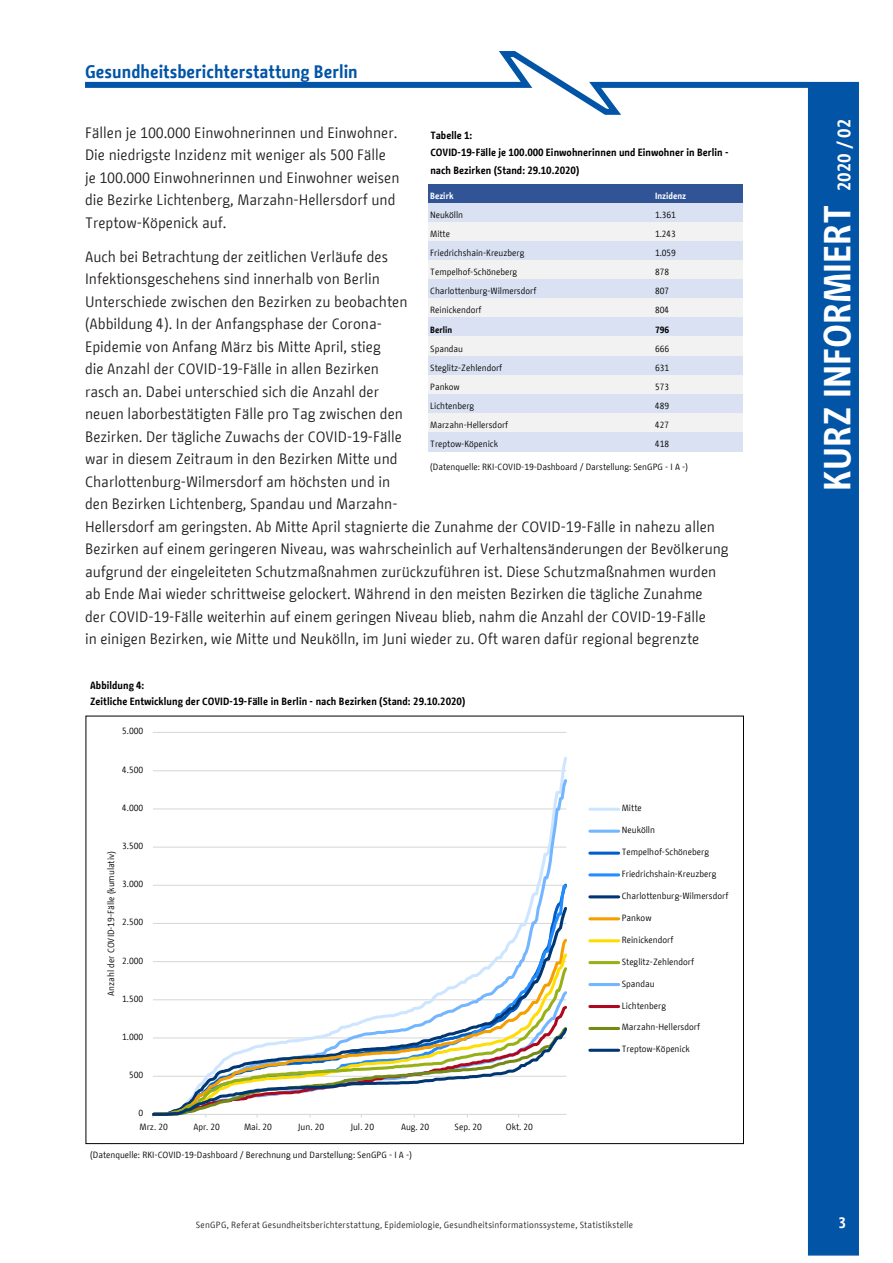
<style>
.page{position:relative;width:893px;height:1263px;background:#fff}
.page>*{position:absolute;margin:0;border:0;box-sizing:border-box;transform-origin:0 0}
.t1{font:700 37.5px "BMF Change";color:#fff}
.t2{font:700 18px "BMF Change";color:#0154a6}
.t3{font:700 18px "BMF Change";color:#fff}
.t4{font:15px/22.5px "BMF Change";color:#231f20}
.t5{font:700 15px "BMF Change";color:#fff}
.t6{font:700 10.5px/17.4px "BMF Change";color:#000}
.t7{font:9px "BMF Change";color:#000}
.t8{font:9px "BMF Change";letter-spacing:.02em;color:#231f20}
.t9{font:700 9px "BMF Change";color:#fff}
.t10{font:700 9px "BMF Change";color:#000}
</style>
<div class="page">
<svg style="left:85px;top:51px;width:726px;height:67px"></svg>
<div style="left:808px;top:82px;width:51px;height:1173px;background:#0154a6"></div>
<div style="left:428px;top:184px;width:315px;height:19px;background:#305496"></div>
<div style="left:428px;top:203px;width:315px;height:20px;background:#d9e1f2"></div>
<div style="left:428px;top:222px;width:315px;height:20px;background:#f2f2f2"></div>
<div style="left:428px;top:241px;width:315px;height:20px;background:#d9e1f2"></div>
<div style="left:428px;top:260px;width:315px;height:20px;background:#f2f2f2"></div>
<div style="left:428px;top:280px;width:315px;height:19px;background:#d9e1f2"></div>
<div style="left:428px;top:299px;width:315px;height:19px;background:#f2f2f2"></div>
<div style="left:428px;top:318px;width:315px;height:19px;background:#d9e1f2"></div>
<div style="left:428px;top:337px;width:315px;height:19px;background:#f2f2f2"></div>
<div style="left:428px;top:356px;width:315px;height:19px;background:#d9e1f2"></div>
<div style="left:428px;top:375px;width:315px;height:19px;background:#f2f2f2"></div>
<div style="left:428px;top:394px;width:315px;height:19px;background:#d9e1f2"></div>
<div style="left:428px;top:413px;width:315px;height:19px;background:#f2f2f2"></div>
<div style="left:428px;top:432px;width:315px;height:19px;background:#d9e1f2"></div>
<hr style="left:153px;top:732px;width:413px;height:1px;background:#d9d9d9">
<svg style="left:153px;top:757px;width:414px;height:20px"></svg>
<svg style="left:153px;top:777px;width:414px;height:104px"></svg>
<svg style="left:153px;top:883px;width:414px;height:21px"></svg>
<svg style="left:153px;top:904px;width:414px;height:32px"></svg>
<svg style="left:503px;top:936px;width:64px;height:15px"></svg>
<svg style="left:153px;top:951px;width:414px;height:14px"></svg>
<svg style="left:446px;top:965px;width:121px;height:23px"></svg>
<svg style="left:153px;top:988px;width:414px;height:15px"></svg>
<svg style="left:351px;top:1003px;width:216px;height:21px"></svg>
<svg style="left:152px;top:1024px;width:415px;height:93px"></svg>
<hr style="left:590px;top:808px;width:29px;height:3px;background:#cde5ff">
<hr style="left:590px;top:830px;width:29px;height:3px;background:#73b6ff">
<hr style="left:590px;top:852px;width:29px;height:3px;background:#005fc8">
<hr style="left:590px;top:873px;width:29px;height:3px;background:#238cff">
<hr style="left:590px;top:895px;width:29px;height:3px;background:#003672">
<hr style="left:590px;top:917px;width:29px;height:3px;background:#f49e00">
<hr style="left:590px;top:939px;width:29px;height:3px;background:#fd0">
<hr style="left:590px;top:961px;width:29px;height:3px;background:#97b115">
<hr style="left:590px;top:983px;width:29px;height:3px;background:#73b6ff">
<hr style="left:590px;top:1005px;width:29px;height:3px;background:#af071f">
<hr style="left:590px;top:1027px;width:29px;height:3px;background:#748a16">
<hr style="left:590px;top:1049px;width:29px;height:3px;background:#003672">
<p class="t2" style="left:85px;top:59px;width:274px">Gesundheitsberichterstattung Berlin</p>
<p class="t4" style="left:85px;top:121px;width:316px">Fällen je 100.000 Einwohnerinnen und Einwohner.<br>Die niedrigste Inzidenz mit weniger als 500 Fälle je 100.000 Einwohnerinnen und Einwohner weisen die Bezirke Lichtenberg, Marzahn-Hellersdorf und Treptow-Köpenick auf.</p>
<p class="t6" style="left:430px;top:127px;width:300px">Tabelle 1:<br>COVID-19-Fälle je 100.000 Einwohnerinnen und Einwohner in Berlin - nach Bezirken (Stand: 29.10.2020)</p>
<p class="t9" style="left:430px;top:189px;width:25px">Bezirk</p>
<p class="t9" style="left:655px;top:189px;width:33px">Inzidenz</p>
<p class="t7" style="left:430px;top:208px;width:34px">Neukölln</p>
<p class="t7" style="left:655px;top:208px;width:22px">1.361</p>
<p class="t7" style="left:430px;top:228px;width:21px">Mitte</p>
<p class="t7" style="left:655px;top:228px;width:22px">1.243</p>
<p class="t7" style="left:430px;top:247px;width:96px">Friedrichshain-Kreuzberg</p>
<p class="t7" style="left:655px;top:247px;width:22px">1.059</p>
<p class="t7" style="left:430px;top:266px;width:89px">Tempelhof-Schöneberg</p>
<p class="t7" style="left:655px;top:266px;width:16px">878</p>
<p class="t7" style="left:430px;top:285px;width:108px">Charlottenburg-Wilmersdorf</p>
<p class="t7" style="left:655px;top:285px;width:16px">807</p>
<p class="t7" style="left:430px;top:304px;width:53px">Reinickendorf</p>
<p class="t7" style="left:655px;top:304px;width:16px">804</p>
<p class="t10" style="left:430px;top:323px;width:24px">Berlin</p>
<p class="t10" style="left:655px;top:323px;width:16px">796</p>
<p class="t7" style="left:430px;top:342px;width:34px">Spandau</p>
<p class="t7" style="left:655px;top:342px;width:16px">666</p>
<p class="t7" style="left:430px;top:361px;width:74px">Steglitz-Zehlendorf</p>
<p class="t7" style="left:655px;top:361px;width:16px">631</p>
<p class="t7" style="left:430px;top:380px;width:31px">Pankow</p>
<p class="t7" style="left:655px;top:380px;width:16px">573</p>
<p class="t7" style="left:430px;top:399px;width:46px">Lichtenberg</p>
<p class="t7" style="left:655px;top:399px;width:16px">489</p>
<p class="t7" style="left:430px;top:418px;width:80px">Marzahn-Hellersdorf</p>
<p class="t7" style="left:655px;top:418px;width:16px">427</p>
<p class="t7" style="left:430px;top:437px;width:69px">Treptow-Köpenick</p>
<p class="t7" style="left:655px;top:437px;width:16px">418</p>
<p class="t4" style="left:85px;top:245px;width:324px">Auch bei Betrachtung der zeitlichen Verläufe des Infektionsgeschehens sind innerhalb von Berlin Unterschiede zwischen den Bezirken zu beobachten (Abbildung 4). In der Anfangsphase der Corona-</p>
<p class="t4" style="left:85px;top:335px;width:319px">Epidemie von Anfang März bis Mitte April, stieg die Anzahl der COVID-19-Fälle in allen Bezirken rasch an. Dabei unterschied sich die Anzahl der neuen laborbestätigten Fälle pro Tag zwischen den Bezirken. Der tägliche Zuwachs der COVID-19-Fälle</p>
<p class="t4" style="left:85px;top:448px;width:645px">war in diesem Zeitraum in den Bezirken Mitte und<br>Charlottenburg-Wilmersdorf am höchsten und in<br>den Bezirken Lichtenberg, Spandau und Marzahn-<br>Hellersdorf am geringsten. Ab Mitte April stagnierte die Zunahme der COVID-19-Fälle in nahezu allen Bezirken auf einem geringeren Niveau, was wahrscheinlich auf Verhaltensänderungen der Bevölkerung aufgrund der eingeleiteten Schutzmaßnahmen zurückzuführen ist. Diese Schutzmaßnahmen wurden ab Ende Mai wieder schrittweise gelockert. Während in den meisten Bezirken die tägliche Zunahme<br>der COVID-19-Fälle weiterhin auf einem geringen Niveau blieb, nahm die Anzahl der COVID-19-Fälle<br>in einigen Bezirken, wie Mitte und Neukölln, im Juni wieder zu. Oft waren dafür regional begrenzte</p>
<p class="t7" style="left:430px;top:461px;width:259px">(Datenquelle: RKI-COVID-19-Dashboard / Darstellung: SenGPG - I A -)</p>
<p class="t6" style="left:90px;top:678px;width:377px;line-height:15.3px">Abbildung 4:<br>Zeitliche Entwicklung der COVID-19-Fälle in Berlin - nach Bezirken (Stand: 29.10.2020)</p>
<p class="t7" style="left:122px;top:725px;width:22px">5.000</p>
<p class="t7" style="left:122px;top:763px;width:22px">4.500</p>
<p class="t7" style="left:122px;top:801px;width:22px">4.000</p>
<p class="t7" style="left:122px;top:839px;width:22px">3.500</p>
<p class="t7" style="left:105px;top:996px;width:146px;rotate:-90deg">Anzahl der COVID-19-Fälle (kumulativ)</p>
<p class="t7" style="left:122px;top:878px;width:22px">3.000</p>
<p class="t7" style="left:122px;top:916px;width:22px">2.500</p>
<p class="t7" style="left:122px;top:954px;width:22px">2.000</p>
<p class="t7" style="left:122px;top:992px;width:22px">1.500</p>
<p class="t7" style="left:122px;top:1030px;width:22px">1.000</p>
<p class="t7" style="left:129px;top:1069px;width:16px">500</p>
<p class="t7" style="left:138px;top:1107px;width:6px">0</p>
<p class="t7" style="left:140px;top:1121px;width:30px">Mrz. 20</p>
<p class="t7" style="left:193px;top:1121px;width:28px">Apr. 20</p>
<p class="t7" style="left:244px;top:1121px;width:29px">Mai. 20</p>
<p class="t7" style="left:298px;top:1121px;width:28px">Jun. 20</p>
<p class="t7" style="left:350px;top:1121px;width:25px">Jul. 20</p>
<p class="t7" style="left:401px;top:1121px;width:30px">Aug. 20</p>
<p class="t7" style="left:455px;top:1121px;width:29px">Sep. 20</p>
<p class="t7" style="left:506px;top:1121px;width:28px">Okt. 20</p>
<p class="t7" style="left:90px;top:1148px;width:323px">(Datenquelle: RKI-COVID-19-Dashboard / Berechnung und Darstellung: SenGPG - I A -)</p>
<p class="t7" style="left:622px;top:802px;width:21px">Mitte</p>
<p class="t7" style="left:622px;top:824px;width:35px">Neukölln</p>
<p class="t7" style="left:622px;top:845px;width:89px">Tempelhof-Schöneberg</p>
<p class="t7" style="left:622px;top:867px;width:96px">Friedrichshain-Kreuzberg</p>
<p class="t7" style="left:622px;top:889px;width:108px">Charlottenburg-Wilmersdorf</p>
<p class="t7" style="left:622px;top:911px;width:31px">Pankow</p>
<p class="t7" style="left:622px;top:933px;width:53px">Reinickendorf</p>
<p class="t7" style="left:622px;top:955px;width:74px">Steglitz-Zehlendorf</p>
<p class="t7" style="left:622px;top:977px;width:34px">Spandau</p>
<p class="t7" style="left:622px;top:999px;width:46px">Lichtenberg</p>
<p class="t7" style="left:622px;top:1021px;width:80px">Marzahn-Hellersdorf</p>
<p class="t7" style="left:622px;top:1043px;width:70px">Treptow-Köpenick</p>
<p class="t3" style="left:831px;top:191px;width:73px;rotate:-90deg">2020 / 02</p>
<h1 class="t1" style="left:811px;top:491px;width:289px;rotate:-90deg">KURZ INFORMIERT</h1>
<p class="t8" style="left:196px;top:1218px;width:439px">SenGPG, Referat Gesundheitsberichterstattung, Epidemiologie, Gesundheitsinformationssysteme, Statistikstelle</p>
<p class="t5" style="left:838px;top:1212px;width:9px">3</p>
</div>
